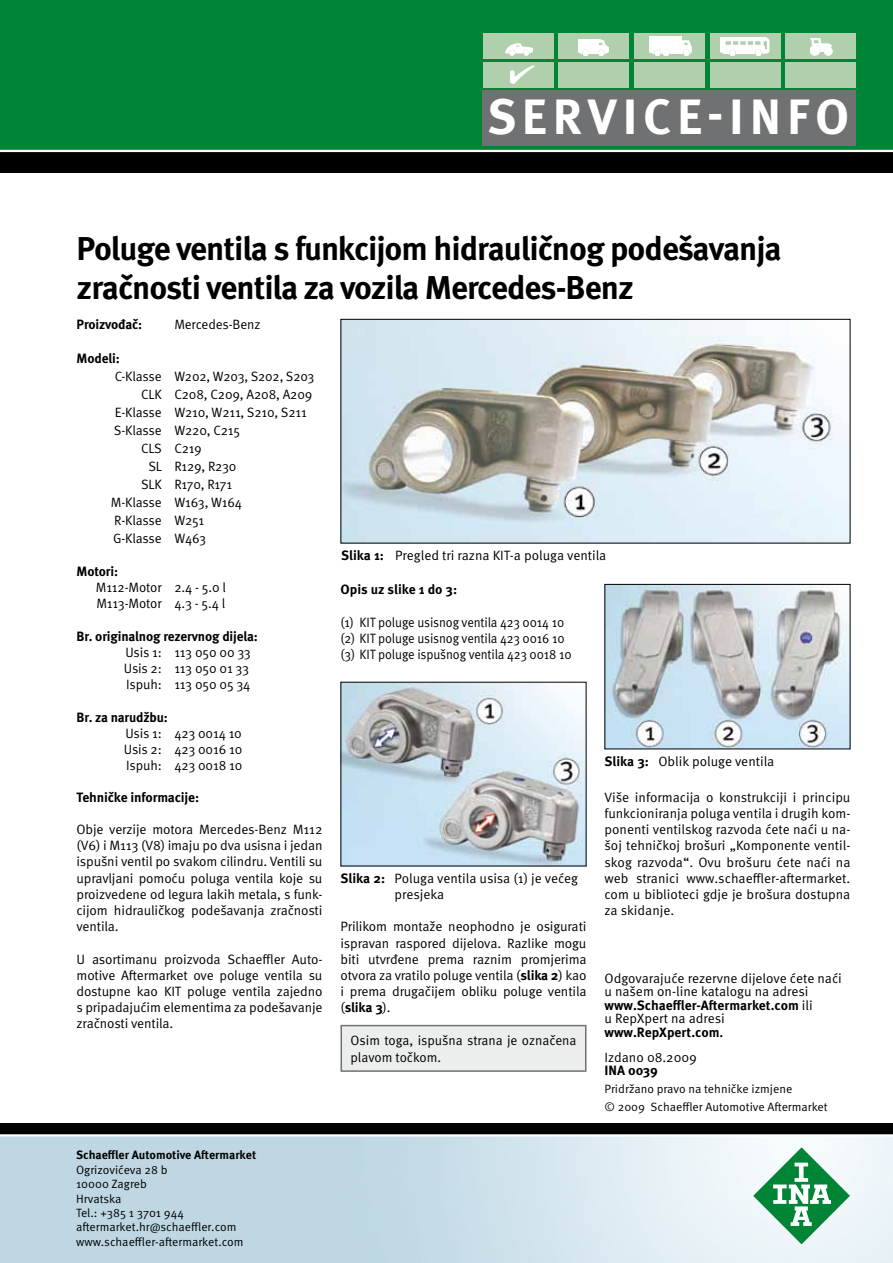
<style>
.page{position:relative;width:893px;height:1263px;background:#fff}
.page>*{position:absolute;margin:0;border:0;box-sizing:border-box;transform-origin:0 0}
.t1{font:700 49.5px "Meta Pro";letter-spacing:.12em;color:#fff}
.t2{font:700 33px/39.6px "Meta Pro";letter-spacing:-.035em;color:#000}
.t3{font:13.5px/16.2px "Meta Pro Norm";letter-spacing:-.01em;color:#000}
.t4{font:700 13.5px "Meta Pro";letter-spacing:-.01em;color:#000}
.t5{font:13.5px/16.2px "Meta Pro Norm";letter-spacing:-.01em;color:#000;scale:.93 1}
.t6{font:12px/14.4px "Meta Pro Norm";color:#000}
.t7{font:700 12px "Meta Pro";color:#000}
.s1{font-family:"Meta Pro";font-weight:700}
.s2{font-family:"Meta Pro Norm";font-weight:400}
.s3{font-weight:500}
</style>
<div class="page">
<div style="left:0;top:0;width:893px;height:153px;background:#008436"></div>
<div style="left:0;top:1123px;width:893px;height:12px;background:#000"></div>
<hr style="left:0;top:1134px;width:893px;height:2px;background:#fff">
<div style="left:0;top:151px;width:893px;height:21px;background:#000"></div>
<hr style="left:0;top:150px;width:893px;height:2px;background:#fff">
<div style="left:483px;top:91px;width:373px;height:55px;background:#707172"></div>
<svg style="left:753px;top:1147px;width:97px;height:97px"></svg>
<div style="left:785px;top:62px;width:71px;height:26px;background:#afcfad"></div>
<div style="left:785px;top:33px;width:71px;height:26px;background:#afcfad"></div>
<div style="left:483px;top:62px;width:70px;height:26px;background:#afcfad"></div>
<div style="left:483px;top:33px;width:70px;height:26px;background:#afcfad"></div>
<div style="left:558px;top:62px;width:71px;height:26px;background:#afcfad"></div>
<div style="left:558px;top:33px;width:71px;height:26px;background:#afcfad"></div>
<div style="left:634px;top:62px;width:71px;height:26px;background:#afcfad"></div>
<div style="left:634px;top:33px;width:71px;height:26px;background:#afcfad"></div>
<div style="left:710px;top:62px;width:71px;height:26px;background:#afcfad"></div>
<div style="left:710px;top:33px;width:71px;height:26px;background:#afcfad"></div>
<svg style="left:578px;top:39px;width:31px;height:17px"></svg>
<svg style="left:649px;top:36px;width:42px;height:20px"></svg>
<svg style="left:720px;top:37px;width:49px;height:19px"></svg>
<svg style="left:506px;top:44px;width:27px;height:11px"></svg>
<svg style="left:510px;top:66px;width:24px;height:17px"></svg>
<div style="left:810px;top:45px;width:10px;height:10px;background:#fff;border-radius:50%"></div>
<div style="left:810px;top:45px;width:10px;height:10px;border:1px solid #fff;border-radius:50%"></div>
<svg style="left:810px;top:38px;width:21px;height:14px"></svg>
<div style="left:824px;top:47px;width:8px;height:8px;background:#fff;border-radius:50%"></div>
<div style="left:824px;top:47px;width:8px;height:8px;border:1px solid #fff;border-radius:50%"></div>
<img style="left:342px;top:321px;width:506px;height:220px">
<div style="left:340px;top:319px;width:510px;height:224px;border:1px solid #000"></div>
<div style="left:341px;top:1025px;width:245px;height:46px;background:#eceded"></div>
<div style="left:340px;top:1025px;width:246px;height:47px;border:2px solid #707172"></div>
<img style="left:342px;top:684px;width:242px;height:180px">
<img style="left:606px;top:586px;width:242px;height:161px">
<div style="left:604px;top:584px;width:246px;height:165px;border:1px solid #000"></div>
<h1 class="t1" style="left:487px;top:78px;width:364px">SERVICE-Info</h1>
<h2 class="t2" style="left:77px;top:226px;width:707px">Poluge ventila s funkcijom hidrauličnog podešavanja zračnosti ventila za vozila Mercedes-Benz</h2>
<p class="t4" style="left:77px;top:314px;width:67px">Proizvođač:</p>
<p class="t3" style="left:174px;top:315px;width:88px">Mercedes-Benz</p>
<p class="t4" style="left:77px;top:348px;width:45px">Modeli:</p>
<p class="t3" style="left:115px;top:368px;width:201px">C-Klasse W202, W203, S202, S203</p>
<p class="t3" style="left:141px;top:386px;width:173px">CLK C208, C209, A208, A209</p>
<p class="t3" style="left:115px;top:404px;width:193px">E-Klasse W210, W211, S210, S211</p>
<p class="t3" style="left:114px;top:422px;width:128px">S-Klasse W220, C215</p>
<p class="t3" style="left:141px;top:440px;width:62px">CLS C219</p>
<p class="t3" style="left:148px;top:458px;width:90px">SL R129, R230</p>
<p class="t3" style="left:141px;top:476px;width:92px">SLK R170, R171</p>
<p class="t3" style="left:111px;top:494px;width:133px">M-Klasse W163, W164</p>
<p class="t3" style="left:114px;top:512px;width:91px">R-Klasse W251</p>
<p class="t3" style="left:113px;top:530px;width:95px">G-Klasse W463</p>
<p class="t4" style="left:77px;top:560px;width:43px">Motori:</p>
<p class="t3" style="left:96px;top:578px;width:132px">M112-Motor 2.4 - 5.0 l<br>M113-Motor 4.3 - 5.4 l</p>
<p class="t4" style="left:77px;top:625px;width:183px">Br. originalnog rezervnog dijela:</p>
<p class="t3" style="left:124px;top:643px;width:128px">Usis 1: 113 050 00 33<br>Usis 2: 113 050 01 33<br>Ispuh: 113 050 05 34</p>
<p class="t4" style="left:77px;top:706px;width:93px">Br. za narudžbu:</p>
<p class="t3" style="left:124px;top:724px;width:120px;text-align:justify">Usis 1: 423 0014 10<br>Usis 2: 423 0016 10<br>Ispuh: 423 0018 10</p>
<p class="t4" style="left:77px;top:786px;width:124px">Tehničke informacije:</p>
<p class="t3" style="left:77px;top:820px;width:247px;text-align:justify">Obje verzije motora Mercedes-Benz M112 (V6) i M113 (V8) imaju po dva usisna i jedan ispušni ventil po svakom cilindru. Ventili su upravljani pomoću poluga ventila koje su proizvedene od legura lakih metala, s funk&shy;cijom hidrauličkog podešavanja zračnosti ventila.</p>
<p class="t3" style="left:77px;top:950px;width:247px;text-align:justify">U asortimanu proizvoda Schaeffler Auto&shy;motive Aftermarket ove poluge ventila su dostupne kao KIT poluge ventila zajedno s pripadajućim elementima za podešavanje zračnosti ventila.</p>
<p class="t7" style="left:76px;top:1146px;width:182px">Schaeffler Automotive Aftermarket</p>
<p class="t6" style="left:76px;top:1161px;width:169px">Ogrizovićeva 28 b<br>10000 Zagreb<br>Hrvatska<br>Tel.: +385 1 3701 944 aftermarket.hr@schaeffler.com www.schaeffler-aftermarket.com</p>
<p class="t3" style="left:341px;top:546px;width:267px"><span class="s1">Slika 1:</span> Pregled tri razna KIT-a poluga ventila</p>
<p class="t4" style="left:340px;top:579px;width:118px">Opis uz slike 1 do 3:</p>
<p class="t5" style="left:340px;top:613px;width:250px">(1) KIT poluge usisnog ventila 423 0014 10 (2) KIT poluge usisnog ventila 423 0016 10 (3) KIT poluge ispušnog ventila 423 0018 10</p>
<p class="t3" style="left:394px;top:869px;width:185px;text-indent:-54px"><span class="s1">Slika 2:</span> Poluga ventila usisa (1) je većeg presjeka</p>
<p class="t3" style="left:340px;top:918px;width:247px;text-align:justify">Prilikom montaže neophodno je osigurati ispravan raspored dijelova. Razlike mogu biti utvrđene prema raznim promjerima otvora za vratilo poluge ventila (<span class="s1">slika 2</span>) kao i prema drugačijem obliku poluge ventila</p>
<p class="t4" style="left:340px;top:997px;width:52px"><span class="s2">(</span>slika 3<span class="s2">).</span></p>
<p class="t3" style="left:350px;top:1032px;width:227px">Osim toga, ispušna strana je označena plavom točkom.</p>
<p class="t3" style="left:604px;top:752px;width:171px"><span class="s1">Slika 3:</span> Oblik poluge ventila</p>
<p class="t3" style="left:604px;top:788px;width:247px;text-align:justify">Više informacija o konstrukciji i principu funkcioniranja poluga ventila i drugih kom&shy;ponenti ventilskog razvoda ćete naći u na&shy;šoj tehničkoj brošuri „Komponente ventil&shy;skog razvoda“. Ovu brošuru ćete naći na web stranici www.schaeffler-aftermarket. com u biblioteci gdje je brošura dostupna za skidanje.</p>
<p class="t3" style="left:604px;top:970px;width:239px;line-height:13.5px">Odgovarajuće rezervne dijelove ćete naći u našem on-line katalogu na adresi</p>
<p class="t4" style="left:604px;top:994px;width:210px">www.Schaeffler-Aftermarket.com <span class="s2">ili</span></p>
<p class="t3" style="left:604px;top:1009px;width:122px">u RepXpert na adresi</p>
<p class="t4" style="left:604px;top:1021px;width:120px">www.RepXpert.com<span class="s3">.</span></p>
<p class="t3" style="left:604px;top:1048px;width:94px">Izdano 08.2009</p>
<p class="t4" style="left:604px;top:1060px;width:55px">INA 0039</p>
<p class="t6" style="left:604px;top:1079px;width:225px;line-height:18px">Pridržano pravo na tehničke izmjene<br>© 2009 Schaeffler Automotive Aftermarket</p>
</div>
